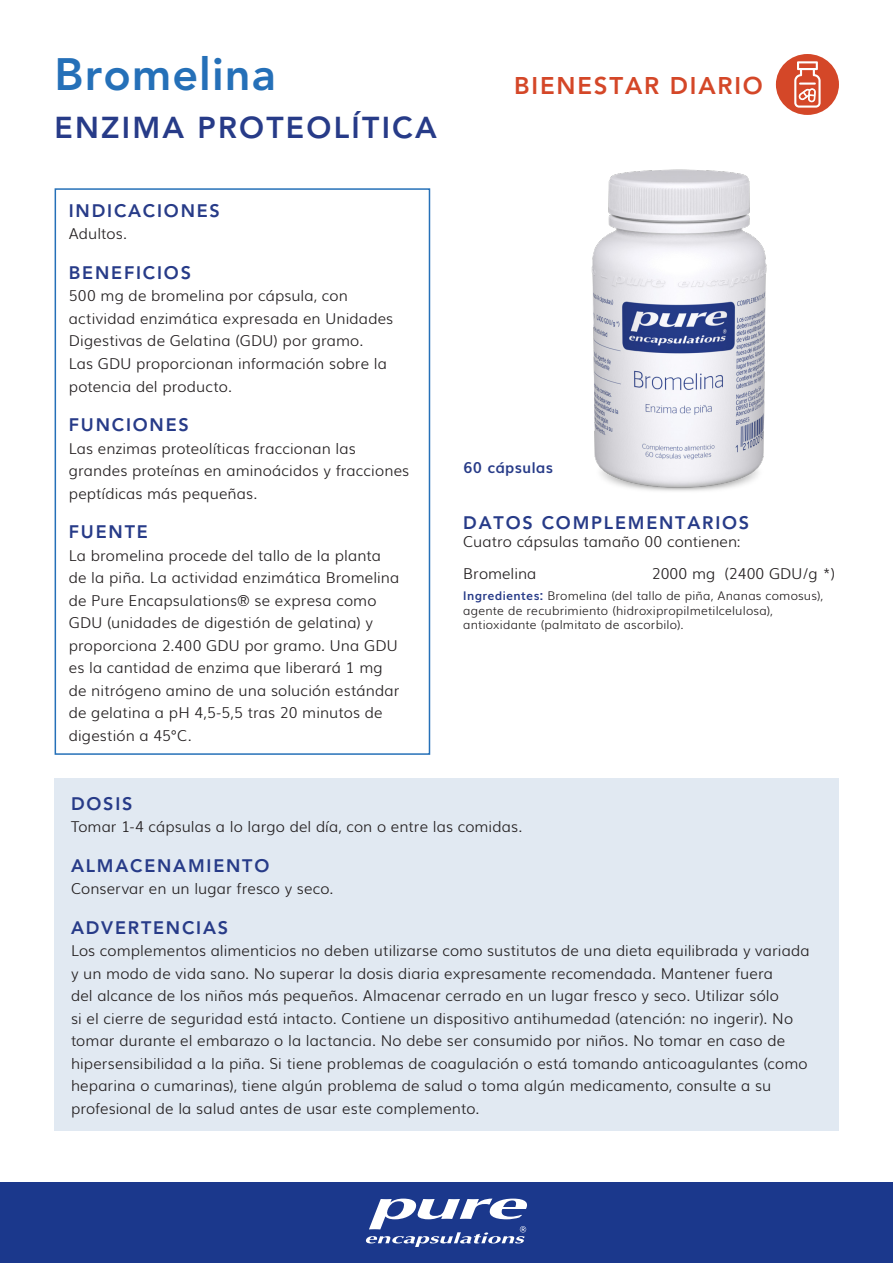
<style>
.page{position:relative;width:893px;height:1263px;background:#fff}
.page>*{position:absolute;margin:0;border:0;box-sizing:border-box;transform-origin:0 0}
.t1{font:800 45px "Avenir LT Pro";letter-spacing:.025em;color:#2570b8}
.t2{font:800 30px "Avenir LT Pro";letter-spacing:.075em;color:#273b88}
.t3{font:800 24px "Avenir LT Pro";letter-spacing:.075em;color:#d44728}
.t4{font:800 18px "Avenir LT Pro";letter-spacing:.1em;color:#273b88}
.PE_Capsule_Contents{font:300 15px/22.5px "Muli";letter-spacing:.005em;color:#231f20}
.PE_Other_Ingredients{font:300 15px "Muli";color:#231f20}
.PE_Other_Ingredients-2{font:700 15px "Muli";letter-spacing:.025em;color:#273b88}
.PE_Other_Ingredients-3{font:300 12px/14.4px "Muli";letter-spacing:.015em;color:#231f20}
.s1{font-weight:700;color:#273b88}
</style>
<div class="page">
<img style="left:591px;top:169px;width:176px;height:322px">
<div style="left:55px;top:188px;width:375px;height:567px;border:2px solid #2570b8"></div>
<div style="left:54px;top:778px;width:785px;height:353px;background:#e1e9f2"></div>
<div style="left:0;top:1183px;width:893px;height:80px;background:#1b388c"></div>
<svg style="left:366px;top:1198px;width:161px;height:49px"></svg>
<div style="left:776px;top:54px;width:63px;height:61px;background:#d44728;border-radius:50%"></div>
<svg style="left:794px;top:61px;width:27px;height:47px"></svg>
<p class="t1" style="left:55px;top:48px;width:223px">Bromelina</p>
<p class="t2" style="left:55px;top:110px;width:384px">ENZIMA PROTEOLÍTICA</p>
<p class="t4" style="left:69px;top:200px;width:153px">INDICACIONES</p>
<p class="PE_Capsule_Contents" style="left:69px;top:222px;width:60px">Adultos.</p>
<p class="t4" style="left:69px;top:262px;width:124px">BENEFICIOS</p>
<p class="PE_Capsule_Contents" style="left:69px;top:284px;width:326px">500 mg de bromelina por cápsula, con actividad enzimática expresada en Unidades Digestivas de Gelatina (GDU) por gramo.<br>Las GDU proporcionan información sobre la potencia del producto.</p>
<p class="t4" style="left:69px;top:414px;width:122px">FUNCIONES</p>
<p class="PE_Capsule_Contents" style="left:69px;top:436px;width:342px">Las enzimas proteolíticas fraccionan las grandes proteínas en aminoácidos y fracciones peptídicas más pequeñas.</p>
<p class="t4" style="left:69px;top:521px;width:80px">FUENTE</p>
<p class="PE_Capsule_Contents" style="left:69px;top:543px;width:332px">La bromelina procede del tallo de la planta de la piña. La actividad enzimática Bromelina de Pure Encapsulations® se expresa como GDU (unidades de digestión de gelatina) y proporciona 2.400 GDU por gramo. Una GDU es la cantidad de enzima que liberará 1 mg de nitrógeno amino de una solución estándar de gelatina a pH 4,5-5,5 tras 20 minutos de digestión a 45°C.</p>
<p class="t3" style="left:514px;top:72px;width:250px">BIENESTAR DIARIO</p>
<p class="PE_Other_Ingredients-2" style="left:463px;top:456px;width:91px">60 cápsulas</p>
<p class="t4" style="left:463px;top:512px;width:287px">DATOS COMPLEMENTARIOS</p>
<p class="PE_Capsule_Contents" style="left:463px;top:530px;width:279px">Cuatro cápsulas tamaño 00 contienen:</p>
<p class="PE_Other_Ingredients" style="left:463px;top:562px;width:75px">Bromelina</p>
<p class="PE_Other_Ingredients" style="left:652px;top:562px;width:185px">2000 mg (2400 GDU/g *)</p>
<p class="PE_Other_Ingredients-3" style="left:463px;top:588px;width:361px"><span class="s1">Ingredientes:</span> Bromelina (del tallo de piña, Ananas comosus), agente de recubrimiento (hidroxipropilmetilcelulosa), antioxidante (palmitato de ascorbilo).</p>
<p class="t4" style="left:71px;top:793px;width:63px">DOSIS</p>
<p class="PE_Capsule_Contents" style="left:71px;top:815px;width:453px">Tomar 1-4 cápsulas a lo largo del día, con o entre las comidas.</p>
<p class="t4" style="left:71px;top:855px;width:200px">ALMACENAMIENTO</p>
<p class="PE_Capsule_Contents" style="left:71px;top:877px;width:264px">Conservar en un lugar fresco y seco.</p>
<p class="t4" style="left:71px;top:917px;width:159px">ADVERTENCIAS</p>
<p class="PE_Capsule_Contents" style="left:71px;top:939px;width:740px">Los complementos alimenticios no deben utilizarse como sustitutos de una dieta equilibrada y variada y un modo de vida sano. No superar la dosis diaria expresamente recomendada. Mantener fuera<br>del alcance de los niños más pequeños. Almacenar cerrado en un lugar fresco y seco. Utilizar sólo<br>si el cierre de seguridad está intacto. Contiene un dispositivo antihumedad (atención: no ingerir). No tomar durante el embarazo o la lactancia. No debe ser consumido por niños. No tomar en caso de hipersensibilidad a la piña. Si tiene problemas de coagulación o está tomando anticoagulantes (como heparina o cumarinas), tiene algún problema de salud o toma algún medicamento, consulte a su profesional de la salud antes de usar este complemento.</p>
</div>
